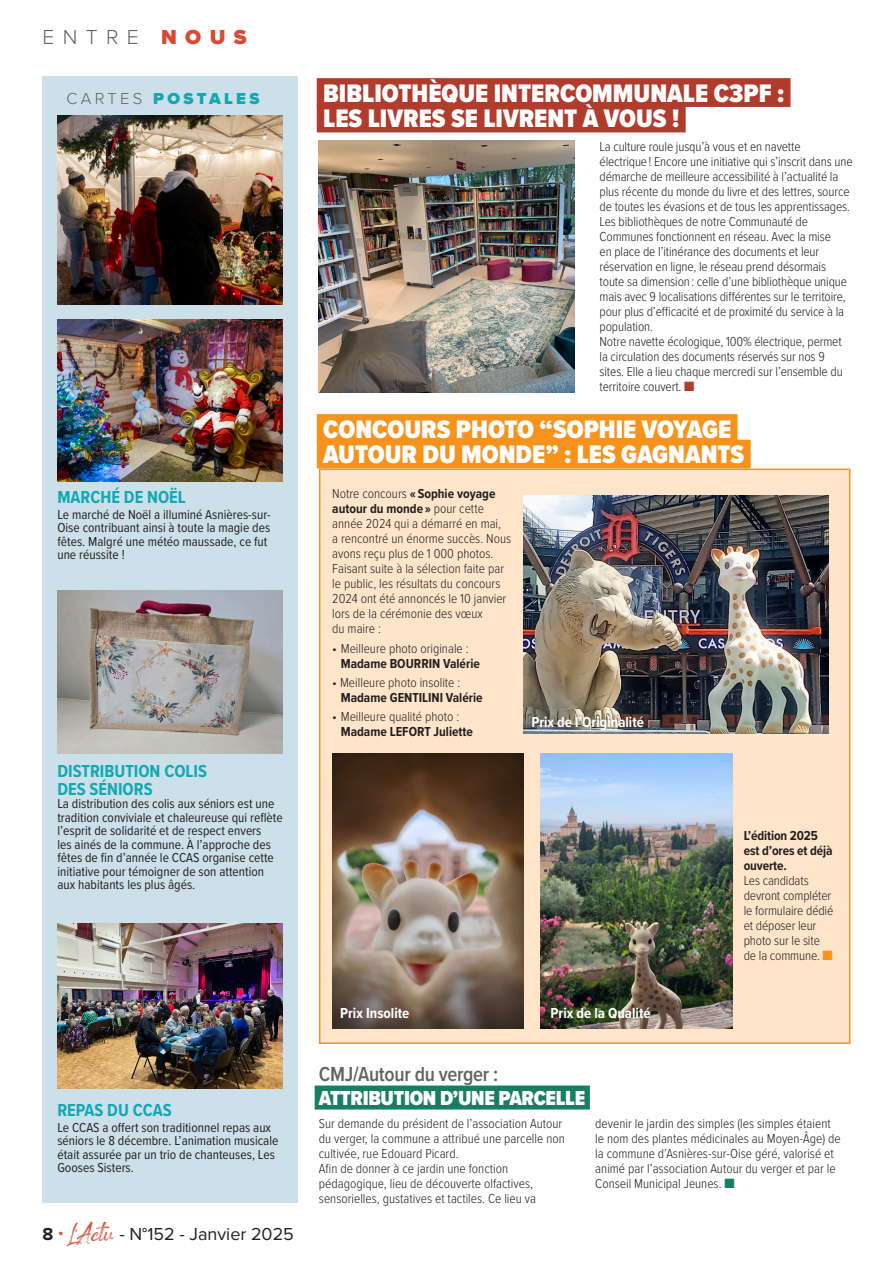
<style>
.page{position:relative;width:893px;height:1263px;background:#fff}
.page>*{position:absolute;margin:0;border:0;box-sizing:border-box;transform-origin:0 0}
.Titre{font:900 26.25px "Proxima Nova Cond";color:#fff}
.Titre-2{font:900 21px "Proxima Nova Cond";letter-spacing:-.015em;color:#fff}
.Titre-3{font:600 21px "Proxima Nova Cond";letter-spacing:-.015em;color:#636366}
.TEXTE{font:300 21px "Proxima Nova";letter-spacing:.4em;color:#636366}
.Titre-4{font:700 18px/18px "Proxima Nova Cond";color:#11a8b4}
.TEXTE-2{font:18px "Proxima Nova";color:#231f20}
.TEXTE-3{font:900 16.5px "Proxima Nova";letter-spacing:.2em;color:#11a8b4}
.Titre-5{font:700 15px "Proxima Nova Cond";color:#fff}
.Titre-6{font:300 13.5px/15px "Proxima Nova Cond";letter-spacing:-.01em;color:#231f20}
.Titre-7{font:13.5px/13.5px "Proxima Nova Cond";color:#231f20}
.Titre-8{font:700 13.5px/15px "Proxima Nova Cond";color:#231f20}
.s1{font-weight:900;color:#d94a35}
.s2{font-weight:300;color:#636366}
.s3{font-weight:700}
.s4{font-family:"Essonnes Text";font-weight:700;color:#d94a35}
.s5{font-family:"Spartwell";font-size:24px;color:#d94a35}
.s6{color:#b13b2c}
.s7{color:#f7931d}
.s8{color:#177e64}
</style>
<div class="page">
<div style="left:320px;top:469px;width:530px;height:574px;background:#fee5ca"></div>
<div style="left:319px;top:469px;width:531px;height:575px;border:2px solid #f7931d"></div>
<div style="left:43px;top:76px;width:255px;height:1126px;background:#cce0e9"></div>
<img style="left:57px;top:115px;width:226px;height:189px">
<img style="left:57px;top:320px;width:226px;height:161px">
<img style="left:319px;top:141px;width:255px;height:251px">
<img style="left:57px;top:923px;width:226px;height:165px">
<img style="left:57px;top:590px;width:226px;height:164px">
<div style="left:317px;top:78px;width:473px;height:29px;background:#b13b2c"></div>
<div style="left:317px;top:104px;width:369px;height:28px;background:#b13b2c"></div>
<div style="left:317px;top:414px;width:421px;height:29px;background:#f7931d"></div>
<div style="left:317px;top:440px;width:434px;height:28px;background:#f7931d"></div>
<img style="left:524px;top:495px;width:304px;height:238px">
<img style="left:333px;top:754px;width:191px;height:274px">
<img style="left:541px;top:754px;width:191px;height:274px">
<div style="left:315px;top:1085px;width:275px;height:24px;background:#177e64"></div>
<p class="TEXTE" style="left:43px;top:22px;width:206px">ENTRE <span class="s1">NOUS</span></p>
<p class="TEXTE-3" style="left:66px;top:87px;width:195px"><span class="s2">CARTES</span> POSTALES</p>
<p class="Titre-4" style="left:57px;top:488px;width:130px">MARCHÉ DE NOËL</p>
<p class="Titre-7" style="left:57px;top:507px;width:215px">Le marché de Noël a illuminé Asnières-sur-Oise contribuant ainsi à toute la magie des fêtes. Malgré une météo maussade, ce fut une réussite !</p>
<p class="Titre-4" style="left:57px;top:761px;width:151px">DISTRIBUTION COLIS<br>DES SÉNIORS</p>
<p class="Titre-7" style="left:57px;top:797px;width:227px">La distribution des colis aux séniors est une tradition conviviale et chaleureuse qui reflète l’esprit de solidarité et de respect envers<br>les ainés de la commune. À l’approche des fêtes de fin d’année le CCAS organise cette initiative pour témoigner de son attention aux habitants les plus âgés.</p>
<p class="Titre-4" style="left:57px;top:1101px;width:116px">REPAS DU CCAS</p>
<p class="Titre-7" style="left:57px;top:1120px;width:222px">Le CCAS a offert son traditionnel repas aux séniors le 8 décembre. L’animation musicale était assurée par un trio de chanteuses, Les Gooses Sisters.</p>
<p class="TEXTE-2" style="left:43px;top:1220px;width:253px"><span class="s3">8</span> <span class="s4">•</span> <span class="s5">L’Actu</span> - N°152 - Janvier 2025</p>
<p class="Titre" style="left:323px;top:73px;width:462px">BIBLIOTHÈQUE INTERCOMMUNALE C3PF :</p>
<p class="Titre" style="left:323px;top:99px;width:358px">LES LIVRES SE LIVRENT À VOUS !</p>
<p class="Titre-6" style="left:600px;top:139px;width:255px">La culture roule jusqu’à vous et en navette<br>électrique ! Encore une initiative qui s’inscrit dans une démarche de meilleure accessibilité à l’actualité la plus récente du monde du livre et des lettres, source de toutes les évasions et de tous les apprentissages.</p>
<p class="Titre-6" style="left:600px;top:214px;width:249px">Les bibliothèques de notre Communauté de Communes fonctionnent en réseau. Avec la mise<br>en place de l’itinérance des documents et leur réservation en ligne, le réseau prend désormais toute sa dimension : celle d’une bibliothèque unique mais avec 9 localisations différentes sur le territoire, pour plus d’efficacité et de proximité du service à la population.</p>
<p class="Titre-6" style="left:600px;top:334px;width:245px">Notre navette écologique, 100% électrique, permet la circulation des documents réservés sur nos 9 sites. Elle a lieu chaque mercredi sur l’ensemble du territoire couvert. <span class="s6">■</span></p>
<p class="Titre" style="left:323px;top:409px;width:409px">CONCOURS PHOTO “SOPHIE VOYAGE</p>
<p class="Titre" style="left:323px;top:435px;width:423px">AUTOUR DU MONDE” : LES GAGNANTS</p>
<p class="Titre-6" style="left:332px;top:486px;width:181px">Notre concours <span class="s3">« Sophie voyage autour du monde »</span> pour cette année 2024 qui a démarré en mai,<br>a rencontré un énorme succès. Nous avons reçu plus de 1 000 photos.<br>Faisant suite à la sélection faite par le public, les résultats du concours<br>2024 ont été annoncés le 10 janvier lors de la cérémonie des vœux<br>du maire :</p>
<p class="Titre-6" style="left:341px;top:640px;width:141px;text-indent:-9px">• Meilleure photo originale :<br><span class="s3">Madame BOURRIN Valérie</span></p>
<p class="Titre-6" style="left:332px;top:674px;width:130px">• Meilleure photo insolite :</p>
<p class="Titre-8" style="left:341px;top:690px;width:143px">Madame GENTILINI Valérie</p>
<p class="Titre-6" style="left:332px;top:708px;width:129px">• Meilleure qualité photo :</p>
<p class="Titre-8" style="left:341px;top:724px;width:134px">Madame LEFORT Juliette</p>
<p class="Titre-5" style="left:531px;top:711px;width:114px">Prix de l’Originalité</p>
<p class="Titre-5" style="left:340px;top:1002px;width:71px">Prix Insolite</p>
<p class="Titre-5" style="left:551px;top:1002px;width:102px">Prix de la Qualité</p>
<p class="Titre-3" style="left:319px;top:1058px;width:181px">CMJ/Autour du verger :</p>
<p class="Titre-2" style="left:319px;top:1082px;width:268px">ATTRIBUTION D’UNE PARCELLE</p>
<p class="Titre-8" style="left:744px;top:828px;width:90px">L’édition 2025 est d’ores et déjà ouverte.</p>
<p class="Titre-6" style="left:744px;top:872px;width:89px">Les candidats devront compléter</p>
<p class="Titre-6" style="left:744px;top:902px;width:91px">le formulaire dédié et déposer leur photo sur le site de la commune. <span class="s7">■</span></p>
<p class="Titre-6" style="left:319px;top:1115px;width:247px">Sur demande du président de l’association Autour du verger, la commune a attribué une parcelle non cultivée, rue Edouard Picard.</p>
<p class="Titre-6" style="left:319px;top:1160px;width:219px">Afin de donner à ce jardin une fonction pédagogique, lieu de découverte olfactives, sensorielles, gustatives et tactiles. Ce lieu va</p>
<p class="Titre-6" style="left:595px;top:1115px;width:247px">devenir le jardin des simples (les simples étaient le nom des plantes médicinales au Moyen-Âge) de la commune d’Asnières-sur-Oise géré, valorisé et animé par l’association Autour du verger et par le Conseil Municipal Jeunes. <span class="s8">■</span></p>
</div>
